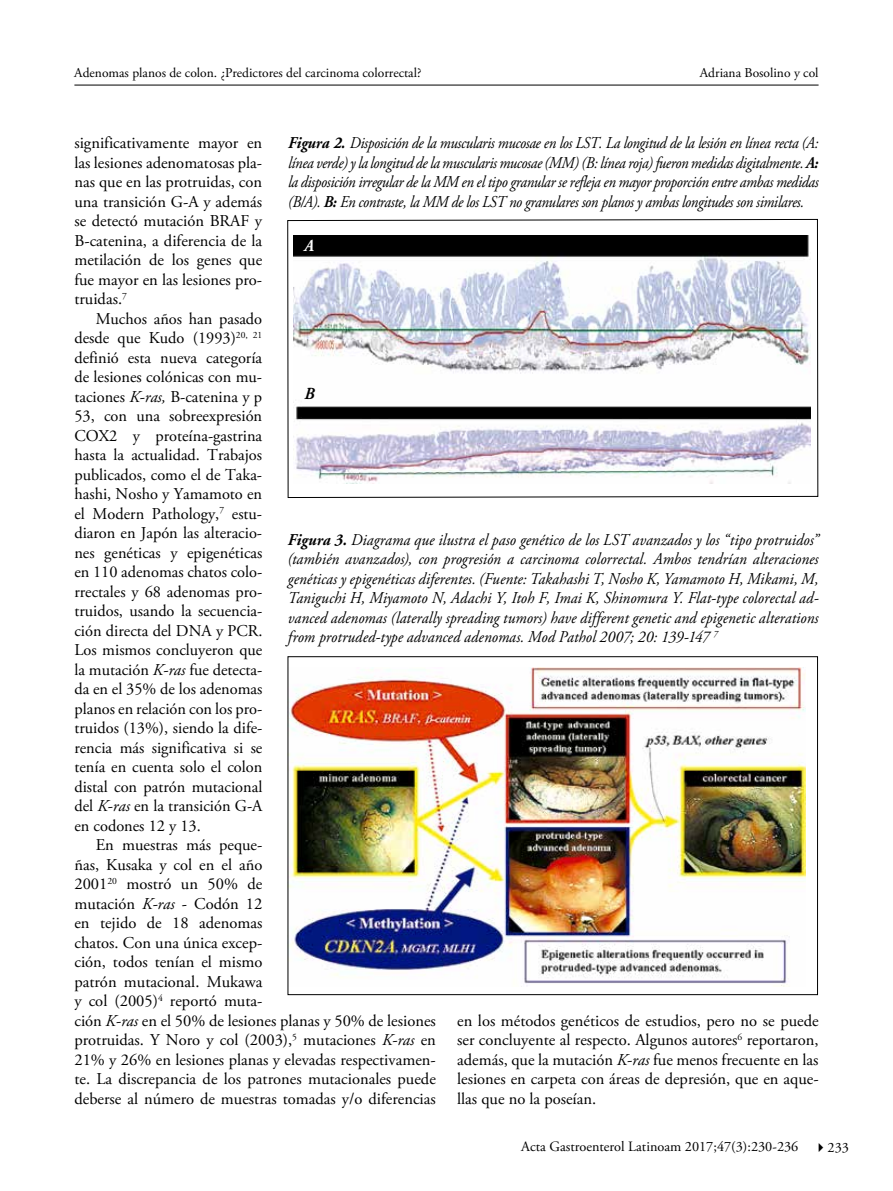
<style>
.page{position:relative;width:893px;height:1191px;background:#fff}
.page>*{position:absolute;margin:0;border:0;box-sizing:border-box;transform-origin:0 0}
.t1{font:italic 700 16.95px "Adobe Garamond";color:#fff;scale:.94 1}
.t2{font:italic 700 16.95px "Adobe Garamond";color:#000;scale:.94 1}
.t3{font:16.5px/19.5px "Adobe Garamond Pro";color:#000;text-align:justify}
.t4{font:italic 16.5px/19.5px "Adobe Garamond Pro";letter-spacing:-.025em;color:#000;text-align:justify;scale:.93 1}
.t5{font:italic 16.5px/19.5px "Adobe Garamond Pro";letter-spacing:-.025em;color:#000;text-align:justify;scale:.9 1}
.t6{font:italic 16.5px "Adobe Garamond";letter-spacing:-.025em;color:#000;scale:.9 1}
.t7{font:14.25px "Adobe Garamond Pro";color:#000}
.t8{font:13.5px "Adobe Garamond Pro";color:#000}
.s1{font-family:"Adobe Garamond";font-weight:700}
.s2{font-weight:700}
.s3{font-family:"Adobe Garamond Pro"}
.s4{font-style:italic}
</style>
<div class="page">
<hr style="left:74px;top:85px;width:745px;height:1px;background:#000">
<svg style="left:287px;top:219px;width:532px;height:279px"></svg>
<img style="left:290px;top:667px;width:515px;height:319px">
<p class="t8" style="left:74px;top:65px;width:349px">Adenomas planos de colon. ¿Predictores del carcinoma colorrectal?</p>
<p class="t8" style="left:700px;top:65px;width:120px">Adriana Bosolino y col</p>
<p class="t5" style="left:288px;top:133px;width:591px"><span class="s1">Figura 2.</span> Disposición de la muscularis mucosae en los LST. La longitud de la lesión en línea recta (A: línea verde) y la longitud de la muscularis mucosae (MM) (B: línea roja) fueron medidas digitalmente. <span class="s2">A: </span>la disposición irregular de la MM en el tipo granular se refleja en mayor proporción entre ambas medidas</p>
<p class="t6" style="left:288px;top:192px;width:575px"><span class="s3">(B/A).</span> <span class="s2">B:</span> En contraste, la MM de los LST no granulares son planos y ambas longitudes son similares.</p>
<p class="t1" style="left:304px;top:236px;width:12px">A</p>
<p class="t3" style="left:74px;top:134px;width:189px">significativamente mayor en las lesiones adenomatosas pla&shy;nas que en las protruidas, con una transición G-A y además se detectó mutación BRAF y B-catenina, a diferencia de la metilación de los genes que fue mayor en las lesiones pro&shy;truidas.<sup>7</sup></p>
<p class="t3" style="left:74px;top:309px;width:190px;text-indent:21px">Muchos años han pasado desde que Kudo (1993)<sup>20,</sup> <sup>21 </sup>definió esta nueva categoría de lesiones colónicas con mu&shy;taciones <span class="s4">K-ras,</span> B-catenina y p 53, con una sobreexpresión COX2 y proteína-gastrina hasta la actualidad. Trabajos publicados, como el de Taka&shy;hashi, Nosho y Yamamoto en el Modern Pathology,<sup>7</sup> estu&shy;diaron en Japón las alteracio&shy;nes genéticas y epigenéticas en 110 adenomas chatos colo&shy;rrectales y 68 adenomas pro&shy;truidos, usando la secuencia&shy;ción directa del DNA y PCR.<br>Los mismos concluyeron que la mutación <span class="s4">K-ras</span> fue detecta&shy;da en el 35% de los adenomas planos en relación con los pro&shy;truidos (13%), siendo la dife&shy;rencia más significativa si se tenía en cuenta solo el colon distal con patrón mutacional del <span class="s4">K-ras</span> en la transición G-A en codones 12 y 13.</p>
<p class="t3" style="left:74px;top:836px;width:363px;text-align:left;text-indent:21px">En muestras más peque-<br>ñas, Kusaka y col en el año<br>2001<sup>20</sup> mostró un 50% de<br>mutación <span class="s4">K-ras</span> - Codón 12<br>en tejido de 18 adenomas<br>chatos. Con una única excep-<br>ción, todos tenían el mismo<br>patrón mutacional. Mukawa<br>y col (2005)<sup>4</sup> reportó muta-<br>ción <span class="s4">K-ras</span> en el 50% de lesiones planas y 50% de lesiones protruidas. Y Noro y col (2003),<sup>5</sup> mutaciones <span class="s4">K-ras</span> en 21% y 26% en lesiones planas y elevadas respectivamen&shy;te. La discrepancia de los patrones mutacionales puede deberse al número de muestras tomadas y/o diferencias</p>
<p class="t2" style="left:304px;top:384px;width:12px">B</p>
<p class="t4" style="left:288px;top:530px;width:572px"><span class="s1">Figura 3.</span> Diagrama que ilustra el paso genético de los LST avanzados y los “tipo protruidos” (también avanzados), con progresión a carcinoma colorrectal. Ambos tendrían alteraciones genéticas y epigenéticas diferentes. (Fuente: Takahashi T, Nosho K, Yamamoto H, Mikami, M, Taniguchi H, Miyamoto N, Adachi Y, Itoh F, Imai K, Shinomura Y. Flat-type colorectal ad&shy;vanced adenomas (laterally spreading tumors) have different genetic and epigenetic alterations from protruded-type advanced adenomas. Mod Pathol 2007; 20: 139-147 <sup>7</sup></p>
<p class="t3" style="left:457px;top:1011px;width:363px">en los métodos genéticos de estudios, pero no se puede ser concluyente al respecto. Algunos autores<sup>6</sup> reportaron, además, que la mutación <span class="s4">K-ras</span> fue menos frecuente en las lesiones en carpeta con áreas de depresión, que en aque&shy;llas que no la poseían.</p>
<p class="t7" style="left:521px;top:1138px;width:329px">Acta Gastroenterol Latinoam 2017;47(3):230-236 ✔233</p>
</div>
